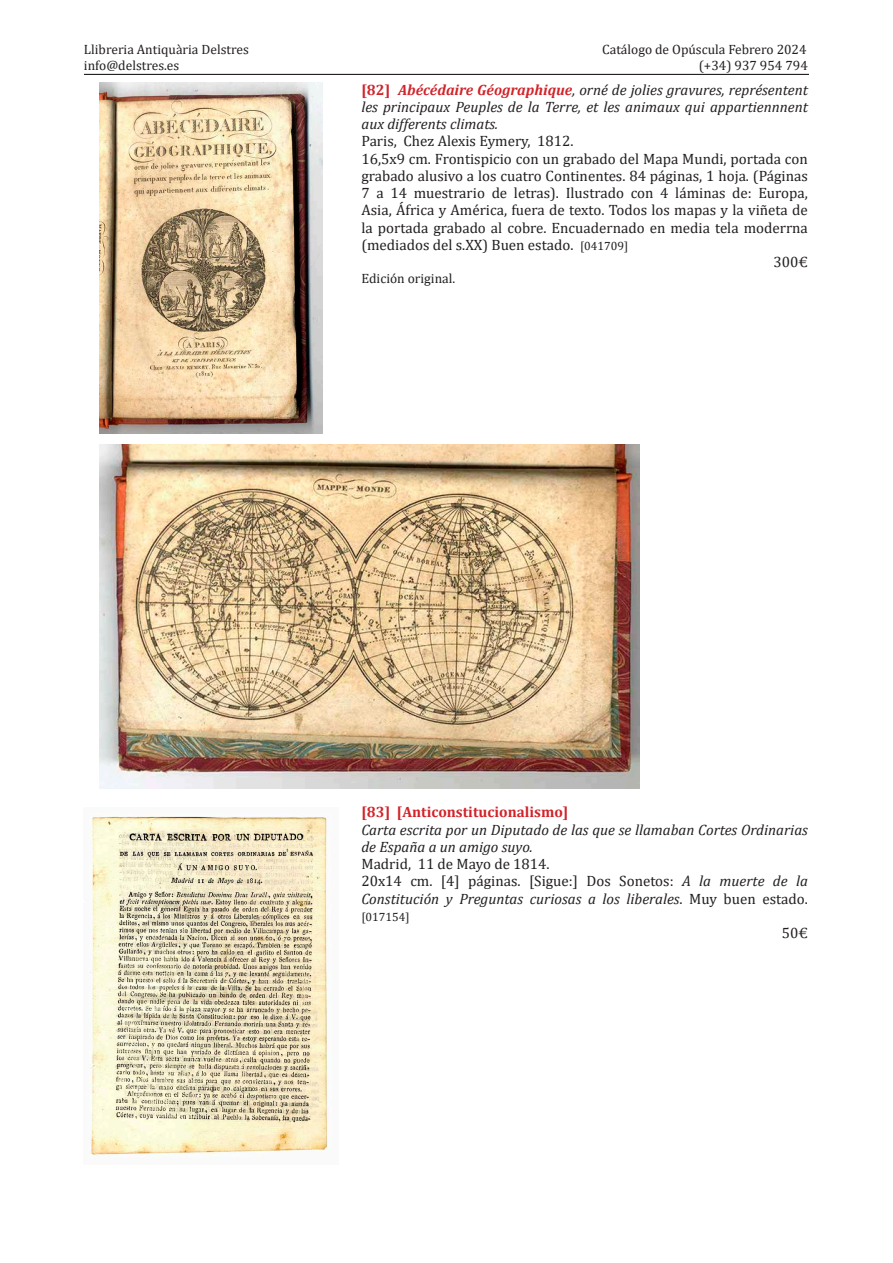
<style>
.page{position:relative;width:893px;height:1263px;background:#fff}
.page>*{position:absolute;margin:0;border:0;box-sizing:border-box;transform-origin:0 0}
.t1{font:15px/17.2px "Cambria";color:#231f20;text-align:justify}
.t2{font:italic 15px/17.2px "Cambria";color:#231f20}
.t3{font:700 15px "Cambria";color:#d1232a}
.t4{font:13.5px "Cambria";color:#231f20}
.t5{font:12px "Cambria";color:#231f20}
.s1{font-weight:700;font-style:normal;color:#d1232a}
.s2{font-weight:700;color:#d1232a}
.s3{font-size:12px}
.s4{font-style:normal}
</style>
<div class="page">
<hr style="left:84px;top:74px;width:725px;height:1px;background:#231f20">
<img style="left:99px;top:83px;width:223px;height:350px">
<img style="left:99px;top:445px;width:541px;height:344px">
<img style="left:89px;top:816px;width:242px;height:341px">
<p class="t4" style="left:84px;top:41px;width:166px">Llibreria Antiquària Delstres</p>
<p class="t4" style="left:602px;top:41px;width:206px">Catálogo de Opúscula Febrero 2024</p>
<p class="t4" style="left:84px;top:58px;width:97px">info@delstres.es</p>
<p class="t4" style="left:699px;top:58px;width:110px">(+34) 937 954 794</p>
<p class="t2" style="left:361px;top:80px;width:448px;text-align:justify"><span class="s1">[82]</span> <span class="s2">Abécédaire Géographique</span>, orné de jolies gravures, représentent les principaux Peuples de la Terre, et les animaux qui appartiennnent aux differents climats.</p>
<p class="t1" style="left:361px;top:133px;width:214px">Paris, Chez Alexis Eymery, 1812.</p>
<p class="t1" style="left:361px;top:150px;width:448px">16,5x9 cm. Frontispicio con un grabado del Mapa Mundi, portada con grabado alusivo a los cuatro Continentes. 84 páginas, 1 hoja. (Páginas 7 a 14 muestrario de letras). Ilustrado con 4 láminas de: Europa, Asia, África y América, fuera de texto. Todos los mapas y la viñeta de la portada grabado al cobre. Encuadernado en media tela moderrna (mediados del s.XX) Buen estado. <span class="s3">[041709]</span></p>
<p class="t1" style="left:774px;top:253px;width:36px">300€</p>
<p class="t4" style="left:361px;top:270px;width:95px">Edición original.</p>
<p class="t3" style="left:361px;top:802px;width:208px">[83] [Anticonstitucionalismo]</p>
<p class="t2" style="left:361px;top:820px;width:448px">Carta escrita por un Diputado de las que se llamaban Cortes Ordinarias de España a un amigo suyo.</p>
<p class="t1" style="left:361px;top:855px;width:190px">Madrid, 11 de Mayo de 1814.</p>
<p class="t2" style="left:361px;top:872px;width:448px"><span class="s4">20x14 cm. [4] páginas. [Sigue:] Dos Sonetos:</span> A la muerte de la<br>Constitución y Preguntas curiosas a los liberales<span class="s4">. Muy buen estado.</span></p>
<p class="t5" style="left:361px;top:910px;width:50px">[017154]</p>
<p class="t1" style="left:782px;top:924px;width:28px">50€</p>
</div>
